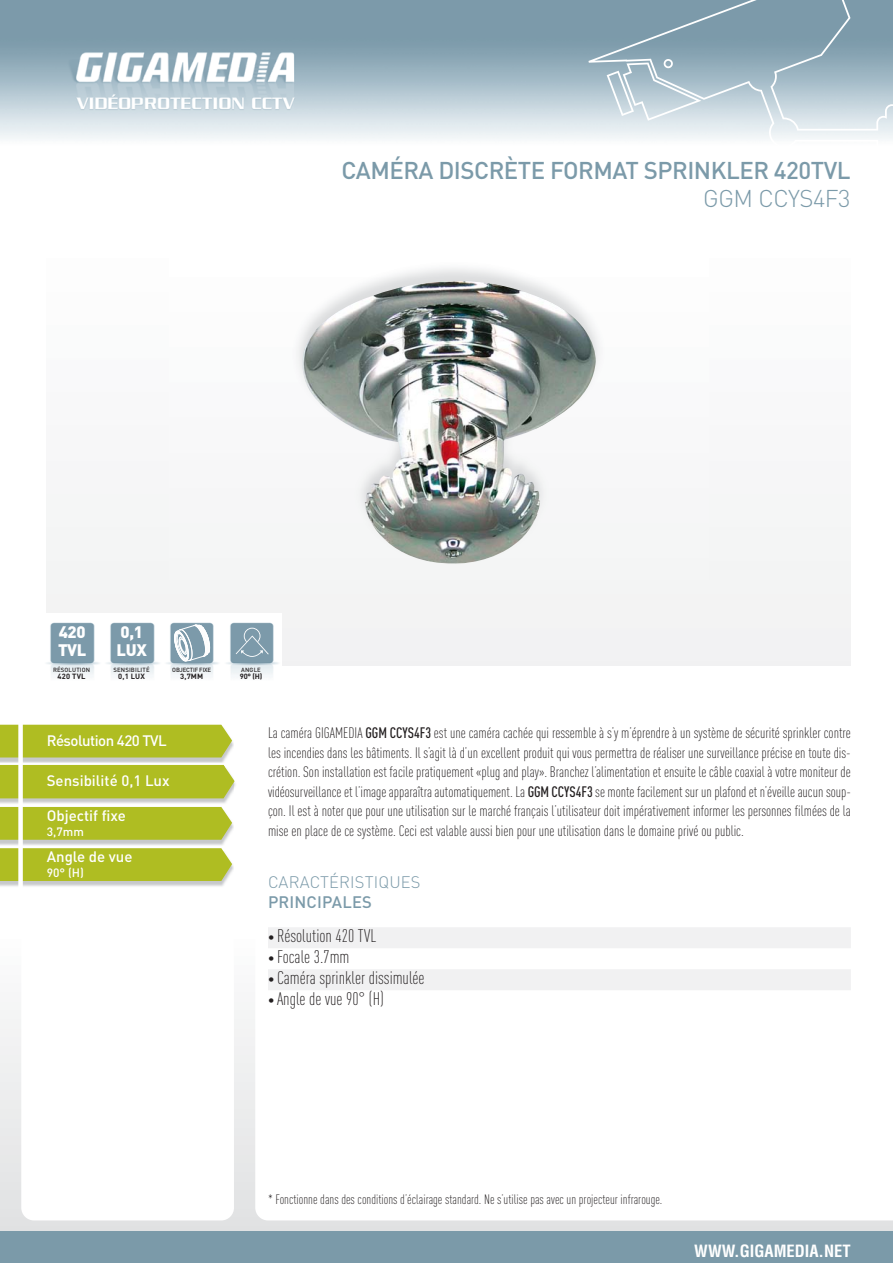
<style>
.page{position:relative;width:893px;height:1263px;background:#fff}
.page>*{position:absolute;margin:0;border:0;box-sizing:border-box;transform-origin:0 0}
.t1{font:500 24px "DIN";letter-spacing:-.02em;color:#7b9aa9}
.t2{font:300 24px "DIN";letter-spacing:-.02em;color:#7b9aa9}
.t3{font:300 condensed 18px "DINOT";color:#231f20}
.t4{font:700 condensed 16.5px "Helvetica";color:#fff}
.t5{font:300 16.5px "DIN";letter-spacing:.01em;color:#7b9aa9}
.t6{font:900 16.5px/18px "DIN";letter-spacing:-.02em;color:#fff}
.t7{font:500 16.5px "DIN";letter-spacing:.01em;color:#7b9aa9}
.t8{font:300 condensed 15px/19.5px "DINOT";color:#231f20;text-align:justify}
.t9{font:500 15px "DIN";color:#fff}
.t10{font:500 15px "DIN";letter-spacing:-.035em;color:#fff}
.t11{font:300 condensed 13.5px "DINOT";color:#231f20}
.t12{font:500 12px "DIN";color:#fff}
.t13{font:700 7.5px "DIN";letter-spacing:.025em;color:#231f20}
.t14{font:500 6px "DIN";letter-spacing:.025em;color:#231f20}
.t15{font:500 6px "DIN";letter-spacing:-.025em;color:#231f20}
.s1{font-weight:500}
.s2{font-size:13.5px}
</style>
<div class="page">
<svg style="left:0;top:1010px;width:892px;height:221px"></svg>
<div style="left:0;top:1231px;width:892px;height:32px;background:#7b9aa9"></div>
<img style="left:0;top:0;width:588px;height:139px">
<div style="left:21px;top:267px;width:213px;height:953px;background:#fff;border-radius:13px"></div>
<svg style="left:255px;top:527px;width:637px;height:693px"></svg>
<svg style="left:588px;top:0;width:304px;height:139px;background:#a7bcc7"></svg>
<div style="left:47px;top:242px;width:803px;height:424px;background:#f7f7f8"></div>
<img style="left:23px;top:798px;width:206px;height:6px">
<img style="left:0;top:840px;width:226px;height:5px">
<svg style="left:0;top:806px;width:234px;height:34px;background:#b3c02f"></svg>
<img style="left:0;top:881px;width:226px;height:6px">
<div style="left:0;top:848px;width:234px;height:33px;background:#afbd22"></div>
<img style="left:23px;top:724px;width:211px;height:39px">
<div style="left:0;top:768px;width:236px;height:30px;background:#afbd22"></div>
<img style="left:0;top:765px;width:225px;height:3px">
<div style="left:0;top:725px;width:232px;height:32px;background:#afbd22"></div>
<div style="left:18px;top:711px;width:5px;height:200px;background:#fff"></div>
<div style="left:268px;top:927px;width:582px;height:21px;background:#f1f1f2"></div>
<div style="left:268px;top:969px;width:582px;height:21px;background:#f1f1f2"></div>
<img style="left:301px;top:280px;width:294px;height:284px">
<img style="left:46px;top:622px;width:52px;height:53px">
<svg style="left:109px;top:622px;width:49px;height:53px;background:#a1b7c2"></svg>
<svg style="left:169px;top:622px;width:48px;height:53px"></svg>
<svg style="left:174px;top:625px;width:36px;height:36px"></svg>
<svg style="left:229px;top:622px;width:52px;height:93px"></svg>
<svg style="left:236px;top:628px;width:33px;height:29px"></svg>
<h1 class="t1" style="left:341px;top:162px;width:510px">CAMÉRA DISCRÈTE FORMAT SPRINKLER 420TVL</h1>
<h1 class="t2" style="left:703px;top:190px;width:149px">GGM CCYS4F3</h1>
<p class="t6" style="left:58px;top:624px;width:30px">420<br>TVL</p>
<p class="t6" style="left:117px;top:624px;width:32px">0,1<br>LUX</p>
<p class="t14" style="left:53px;top:667px;width:39px">RÉSOLUTION</p>
<p class="t13" style="left:58px;top:674px;width:29px">420 TVL</p>
<p class="t14" style="left:113px;top:667px;width:38px">SENSIBILITÉ</p>
<p class="t13" style="left:118px;top:674px;width:28px">0,1 LUX</p>
<p class="t15" style="left:172px;top:667px;width:40px">OBJECTIF FIXE</p>
<p class="t13" style="left:180px;top:674px;width:25px">3,7MM</p>
<p class="t14" style="left:241px;top:667px;width:21px">ANGLE</p>
<p class="t13" style="left:240px;top:674px;width:24px">90° (H)</p>
<p class="t10" style="left:47px;top:735px;width:121px">Résolution 420 TVL</p>
<p class="t8" style="left:268px;top:725px;width:584px">La caméra GIGAMEDIA <span class="s1">GGM CCYS4F3</span> est une caméra cachée qui ressemble à s’y m’éprendre à un système de sécurité sprinkler contre les incendies dans les bâtiments. Il s’agit là d’un excellent produit qui vous permettra de réaliser une surveillance précise en toute dis&shy;crétion. Son installation est facile pratiquement «plug and play». Branchez l’alimentation et ensuite le câble coaxial à votre moniteur de vidéosurveillance et l’image apparaîtra automatiquement. La <span class="s1">GGM CCYS4F3</span> se monte facilement sur un plafond et n’éveille aucun soup&shy;çon. Il est à noter que pour une utilisation sur le marché français l’utilisateur doit impérativement informer les personnes filmées de la mise en place de ce système. Ceci est valable aussi bien pour une utilisation dans le domaine privé ou public.</p>
<p class="t9" style="left:47px;top:776px;width:124px">Sensibilité 0,1 Lux</p>
<p class="t9" style="left:47px;top:810px;width:81px">Objectif fixe</p>
<p class="t12" style="left:47px;top:827px;width:39px">3,7mm</p>
<p class="t9" style="left:47px;top:851px;width:87px">Angle de vue</p>
<p class="t12" style="left:47px;top:868px;width:39px">90° (H)</p>
<p class="t5" style="left:268px;top:876px;width:154px">CARACTÉRISTIQUES</p>
<p class="t7" style="left:268px;top:896px;width:105px">PRINCIPALES</p>
<p class="t3" style="left:268px;top:929px;width:110px"><span class="s2">•</span> Résolution 420 TVL</p>
<p class="t3" style="left:268px;top:950px;width:83px"><span class="s2">•</span> Focale 3.7mm</p>
<p class="t3" style="left:268px;top:971px;width:158px"><span class="s2">•</span> Caméra sprinkler dissimulée</p>
<p class="t3" style="left:268px;top:992px;width:117px"><span class="s2">•</span> Angle de vue 90° (H)</p>
<p class="t11" style="left:268px;top:1195px;width:396px">* Fonctionne dans des conditions d’éclairage standard. Ne s’utilise pas avec un projecteur infrarouge.</p>
<p class="t4" style="left:694px;top:1245px;width:158px">WWW.GIGAMEDIA.NET</p>
</div>
